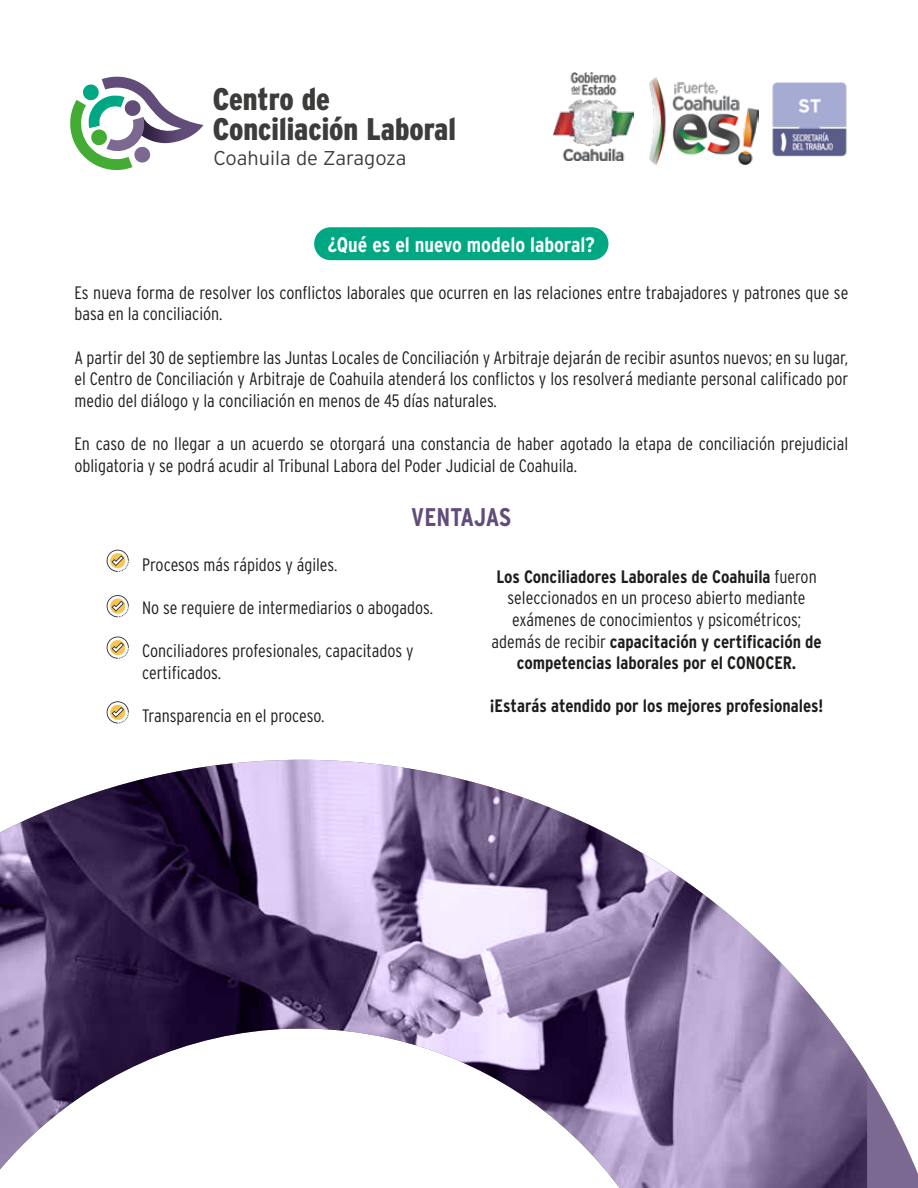
<style>
.page{position:relative;width:918px;height:1188px;background:#fff}
.page>*{position:absolute;margin:0;border:0;box-sizing:border-box;transform-origin:0 0}
.t1{font:900 condensed 31.2px/29.4px "Interstate";color:#3c3c3b}
.t2{font:700 condensed 25.5px "Interstate";color:#624c79}
.t3{font:700 condensed 21px "Interstate";color:#fff}
.t4{font:300 19.95px "Interstate";color:#3c3c3b}
.t5{font:300 condensed 18px/21.6px "Interstate";color:#1d1d1b}
.t6{font:700 condensed 18px "Interstate";color:#1d1d1b}
.s1{font-weight:700}
</style>
<div class="page">
<div style="left:314px;top:227px;width:294px;height:33px;background:#00a783;border-radius:16px"></div>
<svg style="left:0;top:760px;width:918px;height:428px"></svg>
<svg style="left:70px;top:76px;width:133px;height:94px"></svg>
<img style="left:772px;top:82px;width:75px;height:74px">
<svg style="left:107px;top:550px;width:22px;height:22px"></svg>
<svg style="left:107px;top:595px;width:22px;height:22px"></svg>
<svg style="left:107px;top:637px;width:22px;height:22px"></svg>
<svg style="left:107px;top:701px;width:22px;height:23px"></svg>
<img style="left:650px;top:77px;width:108px;height:88px">
<img style="left:554px;top:72px;width:79px;height:89px">
<h1 class="t1" style="left:213px;top:85px;width:245px">Centro de<br>Conciliación Laboral</h1>
<p class="t4" style="left:213px;top:147px;width:195px">Coahuila de Zaragoza</p>
<p class="t3" style="left:328px;top:233px;width:268px">¿Qué es el nuevo modelo laboral?</p>
<p class="t5" style="left:74px;top:282px;width:775px">Es nueva forma de resolver los conflictos laborales que ocurren en las relaciones entre trabajadores y patrones que se basa en la conciliación.</p>
<p class="t5" style="left:74px;top:346px;width:775px;text-align:justify">A partir del 30 de septiembre las Juntas Locales de Conciliación y Arbitraje dejarán de recibir asuntos nuevos; en su lugar, el Centro de Conciliación y Arbitraje de Coahuila atenderá los conflictos y los resolverá mediante personal calificado por medio del diálogo y la conciliación en menos de 45 días naturales.</p>
<p class="t5" style="left:74px;top:433px;width:775px">En caso de no llegar a un acuerdo se otorgará una constancia de haber agotado la etapa de conciliación prejudicial obligatoria y se podrá acudir al Tribunal Labora del Poder Judicial de Coahuila.</p>
<h2 class="t2" style="left:411px;top:503px;width:102px">VENTAJAS</h2>
<p class="t5" style="left:142px;top:554px;width:197px">Procesos más rápidos y ágiles.</p>
<p class="t5" style="left:142px;top:597px;width:293px">No se requiere de intermediarios o abogados.</p>
<p class="t5" style="left:142px;top:640px;width:273px">Conciliadores profesionales, capacitados y certificados.</p>
<p class="t5" style="left:142px;top:705px;width:184px">Transparencia en el proceso.</p>
<p class="t5" style="left:491px;top:565px;width:332px;text-align:center"><span class="s1">Los Conciliadores Laborales de Coahuila</span> fueron seleccionados en un proceso abierto mediante exámenes de conocimientos y psicométricos; además de recibir <span class="s1">capacitación y certificación de competencias laborales por el CONOCER.</span></p>
<p class="t6" style="left:490px;top:696px;width:335px">¡Estarás atendido por los mejores profesionales!</p>
</div>
